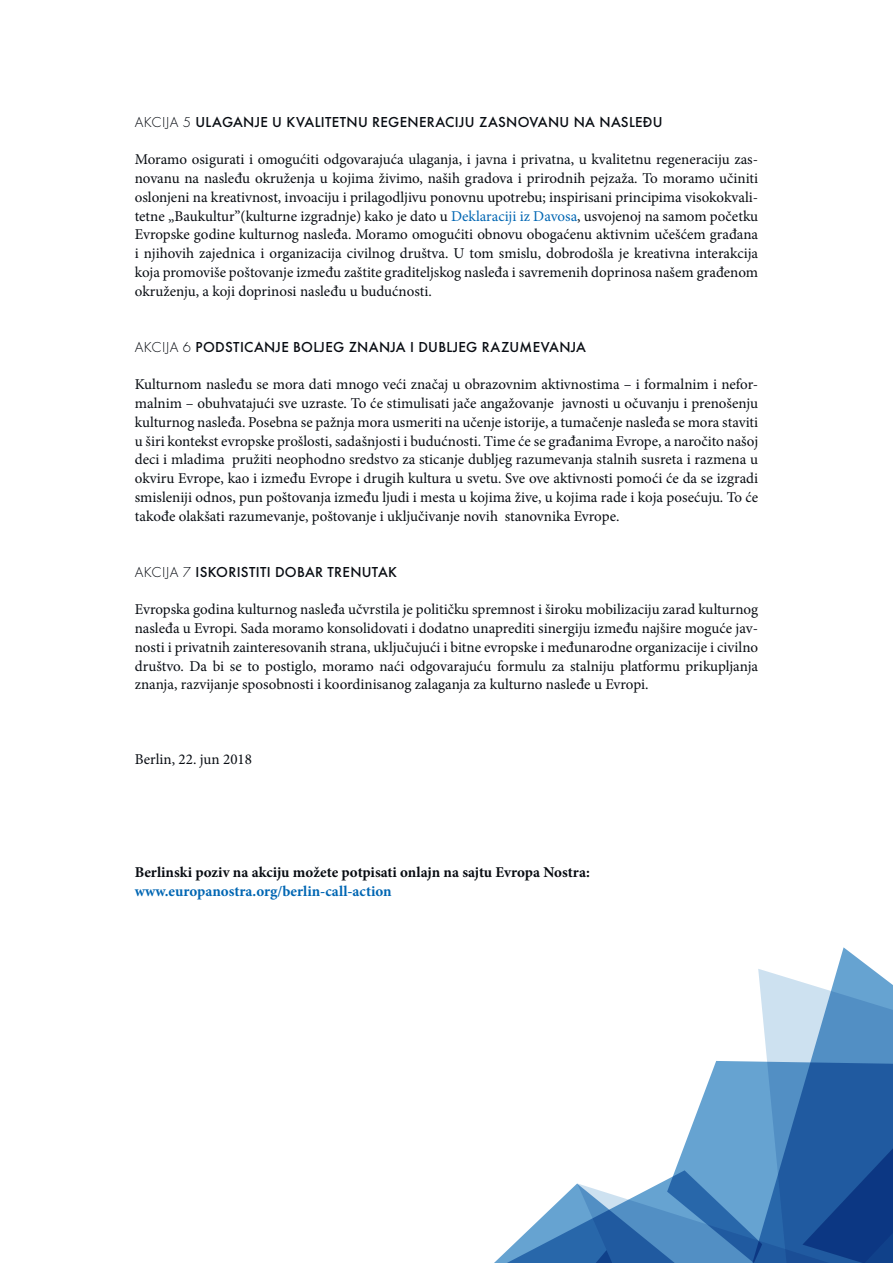
<style>
.page{position:relative;width:893px;height:1263px;background:#fff}
.page>*{position:absolute;margin:0;border:0;box-sizing:border-box;transform-origin:0 0}
.t1{font:15px/18.8px "Minion Pro";color:#080c12;text-align:justify}
.t2{font:500 15px "Futura";letter-spacing:.02em;color:#080c12}
.t3{font:700 15px "Minion Pro";color:#080c12}
.t4{font:700 15px "Minion Pro";color:#0166b3}
.s1{font-weight:300}
.s2{color:#0166b3}
</style>
<div class="page">
<svg style="left:494px;top:1061px;width:244px;height:202px"></svg>
<svg style="left:738px;top:947px;width:155px;height:316px;background:#5e8cbe"></svg>
<p class="t2" style="left:135px;top:110px;width:529px"><span class="s1">AKCIJA 5</span> ULAGANJE U KVALITETNU REGENERACIJU ZASNOVANU NA NASLEĐU</p>
<p class="t1" style="left:135px;top:150px;width:625px">Moramo osigurati i omogućiti odgovarajuća ulaganja, i javna i privatna, u kvalitetnu regeneraciju zas&shy;novanu na nasleđu okruženja u kojima živimo, naših gradova i prirodnih pejzaža. To moramo učiniti oslonjeni na kreativnost, invoaciju i prilagodljivu ponovnu upotrebu; inspirisani principima visokokvali&shy;tetne „Baukultur”(kulturne izgradnje) kako je dato u <span class="s2">Deklaraciji iz Davosa</span>, usvojenoj na samom početku Evropske godine kulturnog nasleđa. Moramo omogućiti obnovu obogaćenu aktivnim učešćem građana i njihovih zajednica i organizacija civilnog društva. U tom smislu, dobrodošla je kreativna interakcija koja promoviše poštovanje između zaštite graditeljskog nasleđa i savremenih doprinosa našem građenom okruženju, a koji doprinosi nasleđu u budućnosti.</p>
<p class="t2" style="left:135px;top:335px;width:453px"><span class="s1">AKCIJA 6</span> PODSTICANJE BOLJEG ZNANJA I DUBLJEG RAZUMEVANJA</p>
<p class="t1" style="left:135px;top:375px;width:625px">Kulturnom nasleđu se mora dati mnogo veći značaj u obrazovnim aktivnostima – i formalnim i nefor&shy;malnim – obuhvatajući sve uzraste. To će stimulisati jače angažovanje javnosti u očuvanju i prenošenju kulturnog nasleđa. Posebna se pažnja mora usmeriti na učenje istorije, a tumačenje nasleđa se mora staviti u širi kontekst evropske prošlosti, sadašnjosti i budućnosti. Time će se građanima Evrope, a naročito našoj deci i mladima pružiti neophodno sredstvo za sticanje dubljeg razumevanja stalnih susreta i razmena u okviru Evrope, kao i između Evrope i drugih kultura u svetu. Sve ove aktivnosti pomoći će da se izgradi smisleniji odnos, pun poštovanja između ljudi i mesta u kojima žive, u kojima rade i koja posećuju. To će takođe olakšati razumevanje, poštovanje i uključivanje novih stanovnika Evrope.</p>
<p class="t2" style="left:135px;top:560px;width:264px"><span class="s1">AKCIJA 7</span> ISKORISTITI DOBAR TRENUTAK</p>
<p class="t1" style="left:135px;top:600px;width:625px">Evropska godina kulturnog nasleđa učvrstila je političku spremnost i široku mobilizaciju zarad kulturnog nasleđa u Evropi. Sada moramo konsolidovati i dodatno unaprediti sinergiju između najšire moguće jav&shy;nosti i privatnih zainteresovanih strana, uključujući i bitne evropske i međunarodne organizacije i civilno društvo. Da bi se to postiglo, moramo naći odgovarajuću formulu za stalniju platformu prikupljanja znanja, razvijanje sposobnosti i koordinisanog zalaganja za kulturno nasleđe u Evropi.</p>
<p class="t1" style="left:135px;top:750px;width:119px">Berlin, 22. jun 2018</p>
<p class="t3" style="left:135px;top:861px;width:456px">Berlinski poziv na akciju možete potpisati onlajn na sajtu Evropa Nostra:</p>
<p class="t4" style="left:135px;top:880px;width:258px">www.europanostra.org/berlin-call-action</p>
</div>
